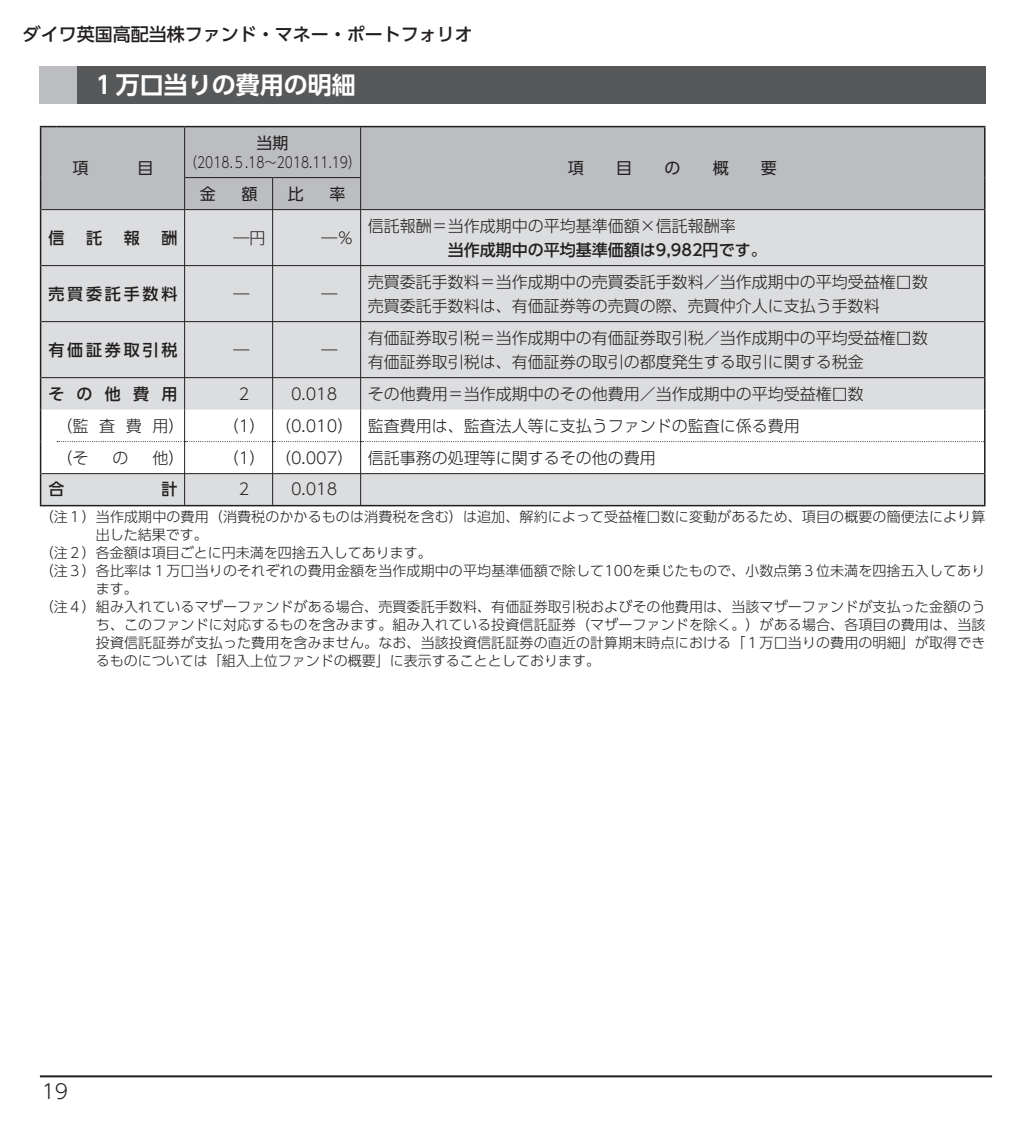
<style>
.page{position:relative;width:1032px;height:1134px;background:#fff}
.page>*{position:absolute;margin:0;border:0;box-sizing:border-box;transform-origin:0 0}
.t1{font:24px "UD Shin Go Pro De Bold 90 msp RKSJ H";color:#fff}
.t2{font:20px "UD Shin Go Pro Light 90 msp RKSJ H";color:#231f20}
.t3{font:18px "UD Shin Go Pro Medium 90 msp RKSJ H";color:#231f20}
.t4{font:16px/24px "UD Shin Go Pro Light 90 msp RKSJ H";color:#231f20}
.t5{font:16px "UD Shin Go Pro Medium 90 msp RKSJ H";color:#231f20}
.t6{font:16px "UD Shin Go Pro Medium 90 msp RKSJ H";letter-spacing:.175em;color:#231f20}
.t7{font:16px "UD Shin Go Pro Regular 90 msp RKSJ H";color:#231f20}
.t8{font:15px "UD Shin Go Pro Light 90 msp RKSJ H";color:#231f20;scale:.82 1}
.t9{font:14px "UD Shin Go Pro Light 90 msp RKSJ H";letter-spacing:.01em;color:#231f20}
</style>
<div class="page">
<hr style="left:40px;top:1075px;width:952px;height:2px;background:#231f20">
<div style="left:40px;top:66px;width:37px;height:37px;background:#bcbdc0"></div>
<div style="left:77px;top:66px;width:908px;height:37px;background:#57585a"></div>
<div style="left:41px;top:127px;width:943px;height:82px;background:#bcbdc0"></div>
<svg style="left:41px;top:210px;width:943px;height:295px;fill:#dcdddf"></svg>
<svg style="left:40px;top:126px;width:17px;height:1px"></svg>
<hr style="left:40px;top:127px;width:1px;height:51px;background:#231f20">
<hr style="left:57px;top:126px;width:128px;height:1px;background:#231f20">
<hr style="left:40px;top:178px;width:1px;height:32px;background:#231f20">
<hr style="left:185px;top:126px;width:800px;height:1px;background:#231f20">
<hr style="left:984px;top:127px;width:1px;height:51px;background:#231f20">
<hr style="left:984px;top:178px;width:1px;height:32px;background:#231f20">
<hr style="left:40px;top:210px;width:1px;height:56px;background:#231f20">
<hr style="left:984px;top:210px;width:1px;height:56px;background:#231f20">
<hr style="left:40px;top:266px;width:1px;height:56px;background:#231f20">
<hr style="left:984px;top:266px;width:1px;height:56px;background:#231f20">
<hr style="left:40px;top:322px;width:1px;height:56px;background:#231f20">
<hr style="left:984px;top:322px;width:1px;height:56px;background:#231f20">
<hr style="left:40px;top:378px;width:1px;height:32px;background:#231f20">
<hr style="left:984px;top:378px;width:1px;height:32px;background:#231f20">
<hr style="left:40px;top:410px;width:1px;height:32px;background:#231f20">
<hr style="left:984px;top:410px;width:1px;height:32px;background:#231f20">
<hr style="left:40px;top:442px;width:1px;height:32px;background:#231f20">
<hr style="left:984px;top:442px;width:1px;height:32px;background:#231f20">
<hr style="left:40px;top:474px;width:1px;height:31px;background:#231f20">
<hr style="left:984px;top:474px;width:1px;height:31px;background:#231f20">
<hr style="left:40px;top:505px;width:945px;height:1px;background:#231f20">
<svg style="left:57px;top:441px;width:927px;height:1px"></svg>
<hr style="left:41px;top:209px;width:144px;height:1px;background:#231f20">
<hr style="left:184px;top:127px;width:1px;height:50px;background:#231f20">
<hr style="left:360px;top:127px;width:1px;height:50px;background:#231f20">
<hr style="left:361px;top:209px;width:623px;height:1px;background:#231f20">
<hr style="left:184px;top:177px;width:89px;height:1px;background:#231f20">
<hr style="left:184px;top:178px;width:1px;height:31px;background:#231f20">
<hr style="left:273px;top:177px;width:88px;height:1px;background:#231f20">
<hr style="left:272px;top:178px;width:1px;height:31px;background:#231f20">
<hr style="left:360px;top:178px;width:1px;height:31px;background:#231f20">
<hr style="left:185px;top:209px;width:176px;height:1px;background:#231f20">
<hr style="left:184px;top:210px;width:1px;height:55px;background:#231f20">
<hr style="left:272px;top:210px;width:1px;height:55px;background:#231f20">
<hr style="left:360px;top:210px;width:1px;height:55px;background:#231f20">
<hr style="left:184px;top:266px;width:1px;height:55px;background:#231f20">
<hr style="left:272px;top:266px;width:1px;height:55px;background:#231f20">
<hr style="left:360px;top:266px;width:1px;height:55px;background:#231f20">
<hr style="left:184px;top:322px;width:1px;height:55px;background:#231f20">
<hr style="left:272px;top:322px;width:1px;height:55px;background:#231f20">
<hr style="left:360px;top:322px;width:1px;height:55px;background:#231f20">
<hr style="left:184px;top:378px;width:1px;height:32px;background:#231f20">
<hr style="left:272px;top:378px;width:1px;height:32px;background:#231f20">
<hr style="left:360px;top:378px;width:1px;height:32px;background:#231f20">
<hr style="left:184px;top:410px;width:1px;height:32px;background:#231f20">
<hr style="left:272px;top:410px;width:1px;height:32px;background:#231f20">
<hr style="left:360px;top:410px;width:1px;height:32px;background:#231f20">
<hr style="left:184px;top:442px;width:1px;height:31px;background:#231f20">
<hr style="left:272px;top:442px;width:1px;height:31px;background:#231f20">
<hr style="left:360px;top:442px;width:1px;height:31px;background:#231f20">
<hr style="left:184px;top:474px;width:1px;height:31px;background:#231f20">
<hr style="left:272px;top:474px;width:1px;height:31px;background:#231f20">
<hr style="left:360px;top:474px;width:1px;height:31px;background:#231f20">
<hr style="left:41px;top:265px;width:943px;height:1px;background:#231f20">
<hr style="left:41px;top:321px;width:943px;height:1px;background:#231f20">
<hr style="left:41px;top:377px;width:943px;height:1px;background:#231f20">
<hr style="left:41px;top:473px;width:943px;height:1px;background:#231f20">
<p class="t3" style="left:23px;top:27px;width:452px">ダイワ英国高配当株ファンド・マネー・ポートフォリオ</p>
<h1 class="t1" style="left:92px;top:76px;width:265px">１万口当りの費用の明細</h1>
<p class="t7" style="left:72px;top:162px;width:17px">項</p>
<p class="t7" style="left:137px;top:162px;width:17px">目</p>
<p class="t7" style="left:257px;top:137px;width:33px">当期</p>
<p class="t8" style="left:185px;top:157px;width:215px">（2018.５.18～2018.11.19）</p>
<p class="t7" style="left:568px;top:162px;width:17px">項</p>
<p class="t7" style="left:616px;top:162px;width:17px">目</p>
<p class="t7" style="left:664px;top:162px;width:17px">の</p>
<p class="t7" style="left:713px;top:162px;width:17px">概</p>
<p class="t7" style="left:761px;top:162px;width:17px">要</p>
<p class="t7" style="left:200px;top:188px;width:17px">金</p>
<p class="t7" style="left:241px;top:188px;width:17px">額</p>
<p class="t7" style="left:288px;top:188px;width:17px">比</p>
<p class="t7" style="left:329px;top:188px;width:17px">率</p>
<p class="t5" style="left:48px;top:232px;width:17px">信</p>
<p class="t5" style="left:86px;top:232px;width:17px">託</p>
<p class="t5" style="left:124px;top:232px;width:17px">報</p>
<p class="t5" style="left:161px;top:232px;width:17px">酬</p>
<p class="t4" style="left:233px;top:228px;width:33px">―円</p>
<p class="t4" style="left:321px;top:228px;width:33px">―％</p>
<p class="t6" style="left:48px;top:288px;width:131px">売買委託手数料</p>
<p class="t4" style="left:233px;top:284px;width:17px">―</p>
<p class="t4" style="left:321px;top:284px;width:17px">―</p>
<p class="t6" style="left:48px;top:344px;width:131px">有価証券取引税</p>
<p class="t4" style="left:233px;top:340px;width:17px">―</p>
<p class="t4" style="left:321px;top:340px;width:17px">―</p>
<p class="t4" style="left:368px;top:216px;width:369px">信託報酬＝当作成期中の平均基準価額×信託報酬率</p>
<p class="t5" style="left:448px;top:244px;width:320px">当作成期中の平均基準価額は9,982円です。</p>
<p class="t4" style="left:368px;top:272px;width:561px">売買委託手数料＝当作成期中の売買委託手数料／当作成期中の平均受益権口数売買委託手数料は、有価証券等の売買の際、売買仲介人に支払う手数料</p>
<p class="t4" style="left:368px;top:328px;width:561px">有価証券取引税＝当作成期中の有価証券取引税／当作成期中の平均受益権口数有価証券取引税は、有価証券の取引の都度発生する取引に関する税金</p>
<p class="t5" style="left:48px;top:388px;width:130px">その他費用</p>
<p class="t4" style="left:239px;top:384px;width:12px">2</p>
<p class="t4" style="left:291px;top:384px;width:48px">0.018</p>
<p class="t4" style="left:368px;top:384px;width:498px">その他費用＝当作成期中のその他費用／当作成期中の平均受益権口数</p>
<p class="t4" style="left:57px;top:416px;width:129px">（監査費用）</p>
<p class="t4" style="left:223px;top:416px;width:579px">（1） （0.010） 監査費用は、監査法人等に支払うファンドの監査に係る費用</p>
<p class="t4" style="left:57px;top:448px;width:33px">（そ</p>
<p class="t4" style="left:112px;top:448px;width:17px">の</p>
<p class="t4" style="left:152px;top:448px;width:34px">他）</p>
<p class="t4" style="left:223px;top:448px;width:435px">（1） （0.007） 信託事務の処理等に関するその他の費用</p>
<p class="t5" style="left:48px;top:483px;width:17px">合</p>
<p class="t5" style="left:161px;top:483px;width:17px">計</p>
<p class="t4" style="left:239px;top:480px;width:12px">2</p>
<p class="t4" style="left:291px;top:480px;width:48px">0.018</p>
<p class="t9" style="left:40px;top:511px;width:947px">（注１）当作成期中の費用（消費税のかかるものは消費税を含む）は追加、解約によって受益権口数に変動があるため、項目の概要の簡便法により算</p>
<p class="t9" style="left:96px;top:529px;width:113px">出した結果です。</p>
<p class="t9" style="left:40px;top:547px;width:393px">（注２）各金額は項目ごとに円未満を四捨五入してあります。</p>
<p class="t9" style="left:40px;top:565px;width:947px">（注３）各比率は１万口当りのそれぞれの費用金額を当作成期中の平均基準価額で除して100を乗じたもので、小数点第３位未満を四捨五入してあり</p>
<p class="t9" style="left:96px;top:583px;width:43px">ます。</p>
<p class="t9" style="left:40px;top:601px;width:947px">（注４）組み入れているマザーファンドがある場合、売買委託手数料、有価証券取引税およびその他費用は、当該マザーファンドが支払った金額のう</p>
<p class="t9" style="left:96px;top:619px;width:891px">ち、このファンドに対応するものを含みます。組み入れている投資信託証券（マザーファンドを除く。）がある場合、各項目の費用は、当該</p>
<p class="t9" style="left:96px;top:637px;width:891px">投資信託証券が支払った費用を含みません。なお、当該投資信託証券の直近の計算期末時点における「１万口当りの費用の明細」が取得でき</p>
<p class="t9" style="left:96px;top:655px;width:505px">るものについては「組入上位ファンドの概要」に表示することとしております。</p>
<h2 class="t2" style="left:42px;top:1083px;width:28px">19</h2>
</div>
